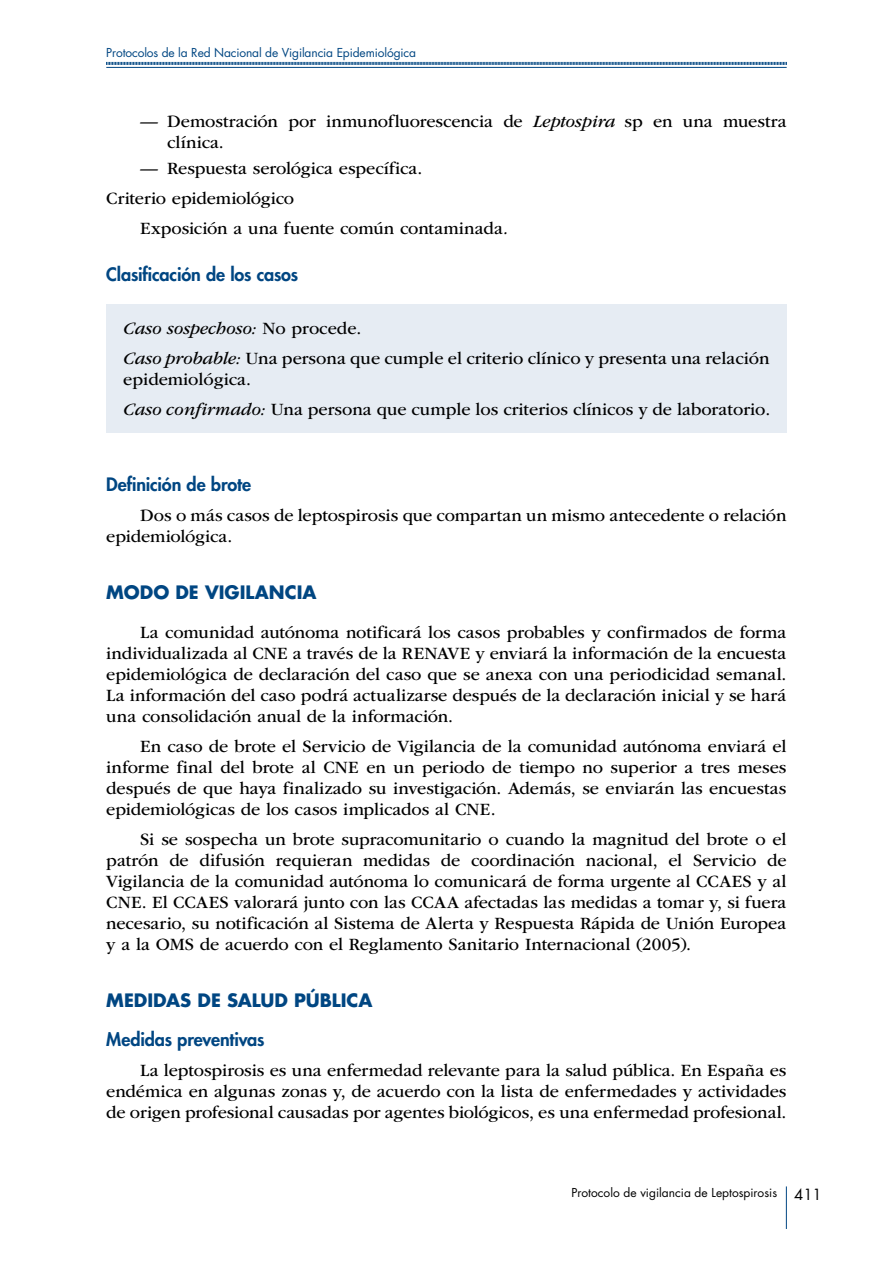
<style>
.page{position:relative;width:893px;height:1263px;background:#fff}
.page>*{position:absolute;margin:0;border:0;box-sizing:border-box;transform-origin:0 0}
.GENERAL-PARRAFO-1{font:18px/21px "ITC Garamond Std";color:#000;text-align:justify}
.GENERAL-VINETA-NIVEL{font:18px/21px "ITC Garamond Std";letter-spacing:-.005em;color:#000}
.GENERAL-NIVEL-3{font:800 18px "Futura Std";letter-spacing:-.01em;color:#004682}
.GENERAL-NIVEL-2{font:700 18px "Futura Std";color:#004682}
.GENERAL-PARRAFO-2-AN{font:18px "ITC Garamond Std";letter-spacing:-.01em;color:#000}
.GENERAL-NIVEL-3-NOAN{font:800 18px "Futura Std";letter-spacing:-.01em;color:#004682}
.t1{font:12px "Futura Std";letter-spacing:-.01em;color:#004682}
.t2{font:12px "Futura Std";color:#000}
.s1{font-style:italic}
.s2{font-size:15px}
</style>
<div class="page">
<hr style="left:786px;top:1186px;width:1px;height:43px;background:#004682">
<svg style="left:106px;top:61px;width:681px;height:4px"></svg>
<hr style="left:106px;top:67px;width:681px;height:1px;background:#004682">
<div style="left:106px;top:304px;width:681px;height:128px;background:#e6ecf3"></div>
<p class="t1" style="left:106px;top:45px;width:311px">Protocolos de la Red Nacional de Vigilancia Epidemiológica</p>
<p class="GENERAL-VINETA-NIVEL" style="left:167px;top:111px;width:621px;text-indent:-27px">— Demostración por inmunofluorescencia de <span class="s1">Leptospira</span> sp en una muestra clínica.</p>
<p class="GENERAL-VINETA-NIVEL" style="left:140px;top:158px;width:283px">— Respuesta serológica específica.</p>
<p class="GENERAL-PARRAFO-2-AN" style="left:106px;top:188px;width:189px">Criterio epidemiológico</p>
<p class="GENERAL-PARRAFO-1" style="left:140px;top:218px;width:369px">Exposición a una fuente común contaminada<span class="s1">.</span></p>
<p class="GENERAL-NIVEL-3" style="left:106px;top:263px;width:193px">Clasificación de los casos</p>
<p class="GENERAL-PARRAFO-1" style="left:123px;top:313px;width:648px;line-height:30px"><span class="s1">Caso sospechoso:</span> No procede.<br><span class="s1">Caso probable:</span> Una persona que cumple el criterio clínico y presenta una relación</p>
<p class="GENERAL-PARRAFO-1" style="left:123px;top:364px;width:648px;line-height:30px">epidemiológica.<br><span class="s1">Caso confirmado:</span> Una persona que cumple los criterios clínicos y de laboratorio.</p>
<p class="GENERAL-NIVEL-3" style="left:106px;top:472px;width:146px">Definición de brote</p>
<p class="GENERAL-PARRAFO-1" style="left:106px;top:504px;width:682px;text-indent:34px">Dos o más casos de leptospirosis que compartan un mismo antecedente o relación epidemiológica.</p>
<p class="GENERAL-NIVEL-2" style="left:106px;top:580px;width:212px">MODO DE VIGILANCIA</p>
<p class="GENERAL-PARRAFO-1" style="left:106px;top:621px;width:682px;text-indent:34px">La comunidad autónoma notificará los casos probables y confirmados de forma individualizada al CNE a través de la RENAVE y enviará la información de la encuesta epidemiológica de declaración del caso que se anexa con una periodicidad semanal.<br>La información del caso podrá actualizarse después de la declaración inicial y se hará una consolidación anual de la información.</p>
<p class="GENERAL-PARRAFO-1" style="left:106px;top:735px;width:682px;text-indent:34px">En caso de brote el Servicio de Vigilancia de la comunidad autónoma enviará el informe final del brote al CNE en un periodo de tiempo no superior a tres meses después de que haya finalizado su investigación. Además, se enviarán las encuestas epidemiológicas de los casos implicados al CNE.</p>
<p class="GENERAL-PARRAFO-1" style="left:106px;top:828px;width:682px;text-indent:34px">Si se sospecha un brote supracomunitario o cuando la magnitud del brote o el patrón de difusión requieran medidas de coordinación nacional, el Servicio de Vigilancia de la comunidad autónoma lo comunicará de forma urgente al CCAES y al CNE. El CCAES valorará junto con las CCAA afectadas las medidas a tomar y, si fuera necesario, su notificación al Sistema de Alerta y Respuesta Rápida de Unión Europea y a la OMS de acuerdo con el Reglamento Sanitario Internacional (2005).</p>
<p class="GENERAL-NIVEL-2" style="left:106px;top:988px;width:268px">MEDIDAS DE SALUD PÚBLICA</p>
<p class="GENERAL-NIVEL-3-NOAN" style="left:106px;top:1027px;width:160px">Medidas preventivas</p>
<p class="GENERAL-PARRAFO-1" style="left:106px;top:1059px;width:682px;text-indent:34px">La leptospirosis es una enfermedad relevante para la salud pública. En España es endémica en algunas zonas y, de acuerdo con la lista de enfermedades y actividades de origen profesional causadas por agentes biológicos, es una enfermedad profesional.</p>
<p class="t2" style="left:571px;top:1185px;width:252px">Protocolo de vigilancia de Leptospirosis <span class="s2">411</span></p>
</div>
